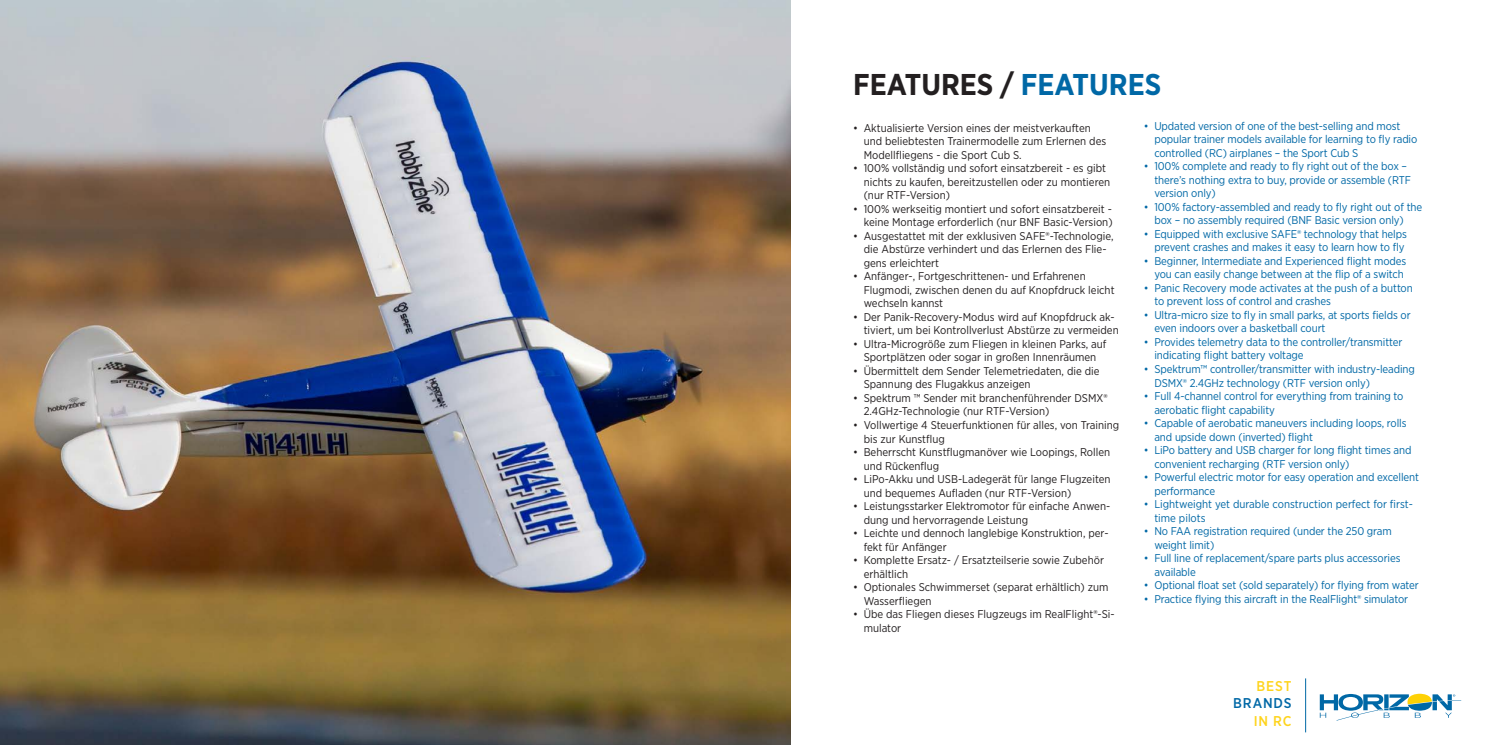
<style>
.page{position:relative;width:1489px;height:745px;background:#fff}
.page>*{position:absolute;margin:0;border:0;box-sizing:border-box;transform-origin:0 0}
.t1{font:700 30px "Gotham Narrow";color:#231f20}
.t2{font:500 14.12px/17.8px "Gotham Narrow";letter-spacing:.06em;color:#fed41d;text-align:right}
.t3{font:11.25px/13.5px "Gotham Narrow";letter-spacing:-.01em;color:#0068a6}
.t4{font:11.25px/13.5px "Gotham Narrow";color:#231f20}
.s1{color:#0068a6}
</style>
<div class="page">
<img style="left:0;top:0;width:790px;height:744px">
<hr style="left:1305px;top:678px;width:1px;height:54px;background:#0068a6">
<svg style="left:1319px;top:693px;width:141px;height:27px"></svg>
<p class="t1" style="left:853px;top:65px;width:310px">FEATURES / <span class="s1">FEATURES</span></p>
<p class="t4" style="left:863px;top:121px;width:244px;text-indent:-11px">• Aktualisierte Version eines der meistverkauften und beliebtesten Trainermodelle zum Erlernen des<br>Modellfliegens - die Sport Cub S.</p>
<p class="t4" style="left:863px;top:161px;width:248px;text-indent:-11px">• 100% vollständig und sofort einsatzbereit - es gibt nichts zu kaufen, bereitzustellen oder zu montieren (nur RTF-Version)</p>
<p class="t4" style="left:853px;top:202px;width:261px;text-align:right">• 100% werkseitig montiert und sofort einsatzbereit - keine Montage erforderlich (nur BNF Basic-Version)</p>
<p class="t4" style="left:863px;top:229px;width:251px;text-indent:-11px">• Ausgestattet mit der exklusiven SAFE®-Technologie, die Abstürze verhindert und das Erlernen des Flie&shy;gens erleichtert</p>
<p class="t4" style="left:863px;top:269px;width:252px;text-indent:-11px">• Anfänger-, Fortgeschrittenen- und Erfahrenen<br>Flugmodi, zwischen denen du auf Knopfdruck leicht wechseln kannst</p>
<p class="t4" style="left:863px;top:310px;width:256px;text-indent:-11px">• Der Panik-Recovery-Modus wird auf Knopfdruck ak&shy;tiviert, um bei Kontrollverlust Abstürze zu vermeiden</p>
<p class="t4" style="left:853px;top:337px;width:255px;text-align:center">• Ultra-Microgröße zum Fliegen in kleinen Parks, auf<br>Sportplätzen oder sogar in großen Innenräumen</p>
<p class="t4" style="left:863px;top:364px;width:237px;text-indent:-11px">• Übermittelt dem Sender Telemetriedaten, die die<br>Spannung des Flugakkus anzeigen</p>
<p class="t4" style="left:863px;top:391px;width:245px;text-indent:-11px">• Spektrum ™ Sender mit branchenführender DSMX®<br>2.4GHz-Technologie (nur RTF-Version)</p>
<p class="t4" style="left:863px;top:418px;width:257px;text-indent:-11px">• Vollwertige 4 Steuerfunktionen für alles, von Training bis zur Kunstflug</p>
<p class="t4" style="left:863px;top:445px;width:248px;text-indent:-11px">• Beherrscht Kunstflugmanöver wie Loopings, Rollen und Rückenflug</p>
<p class="t4" style="left:863px;top:472px;width:248px;text-indent:-11px">• LiPo-Akku und USB-Ladegerät für lange Flugzeiten und bequemes Aufladen (nur RTF-Version)</p>
<p class="t4" style="left:863px;top:499px;width:248px;text-indent:-11px">• Leistungsstarker Elektromotor für einfache Anwen&shy;dung und hervorragende Leistung</p>
<p class="t4" style="left:863px;top:526px;width:246px;text-indent:-11px">• Leichte und dennoch langlebige Konstruktion, per&shy;fekt für Anfänger</p>
<p class="t4" style="left:863px;top:553px;width:242px;text-indent:-11px">• Komplette Ersatz- / Ersatzteilserie sowie Zubehör erhältlich</p>
<p class="t4" style="left:863px;top:580px;width:246px;text-indent:-11px">• Optionales Schwimmerset (separat erhältlich) zum<br>Wasserfliegen</p>
<p class="t4" style="left:863px;top:607px;width:252px;text-indent:-11px">• Übe das Fliegen dieses Flugzeugs im RealFlight®-Si&shy;mulator</p>
<p class="t3" style="left:1154px;top:119px;width:264px;text-indent:-11px">• Updated version of one of the best-selling and most popular trainer models available for learning to fly radio controlled (RC) airplanes – the Sport Cub S</p>
<p class="t3" style="left:1154px;top:159px;width:258px;text-indent:-11px">• 100% complete and ready to fly right out of the box – there’s nothing extra to buy, provide or assemble (RTF version only)</p>
<p class="t3" style="left:1154px;top:200px;width:269px;text-indent:-11px">• 100% factory-assembled and ready to fly right out of the box – no assembly required (BNF Basic version only)</p>
<p class="t3" style="left:1143px;top:227px;width:265px;text-align:right">• Equipped with exclusive SAFE® technology that helps prevent crashes and makes it easy to learn how to fly</p>
<p class="t3" style="left:1143px;top:254px;width:264px;text-align:right">• Beginner, Intermediate and Experienced flight modes you can easily change between at the flip of a switch</p>
<p class="t3" style="left:1154px;top:281px;width:260px;text-indent:-11px">• Panic Recovery mode activates at the push of a button to prevent loss of control and crashes</p>
<p class="t3" style="left:1154px;top:308px;width:258px;text-indent:-11px">• Ultra-micro size to fly in small parks, at sports fields or even indoors over a basketball court</p>
<p class="t3" style="left:1154px;top:335px;width:249px;text-indent:-11px">• Provides telemetry data to the controller/transmitter indicating flight battery voltage</p>
<p class="t3" style="left:1154px;top:362px;width:262px;text-indent:-11px">• Spektrum™ controller/transmitter with industry-leading<br>DSMX® 2.4GHz technology (RTF version only)</p>
<p class="t3" style="left:1154px;top:389px;width:250px;text-indent:-11px">• Full 4-channel control for everything from training to aerobatic flight capability</p>
<p class="t3" style="left:1154px;top:416px;width:253px;text-indent:-11px">• Capable of aerobatic maneuvers including loops, rolls and upside down (inverted) flight</p>
<p class="t3" style="left:1154px;top:443px;width:258px;text-indent:-11px">• LiPo battery and USB charger for long flight times and convenient recharging (RTF version only)</p>
<p class="t3" style="left:1154px;top:470px;width:266px;text-indent:-11px">• Powerful electric motor for easy operation and excellent performance</p>
<p class="t3" style="left:1154px;top:497px;width:260px;text-indent:-11px">• Lightweight yet durable construction perfect for first&shy;time pilots</p>
<p class="t3" style="left:1154px;top:524px;width:239px;text-indent:-11px">• No FAA registration required (under the 250 gram weight limit)</p>
<p class="t3" style="left:1154px;top:551px;width:247px;text-indent:-11px">• Full line of replacement/spare parts plus accessories available</p>
<p class="t3" style="left:1143px;top:578px;width:276px">• Optional float set (sold separately) for flying from water</p>
<p class="t3" style="left:1143px;top:591px;width:266px">• Practice flying this aircraft in the RealFlight® simulator</p>
<p class="t2" style="left:1233px;top:676px;width:60px">BEST<br><span class="s1">BRANDS<br></span>IN RC</p>
</div>
